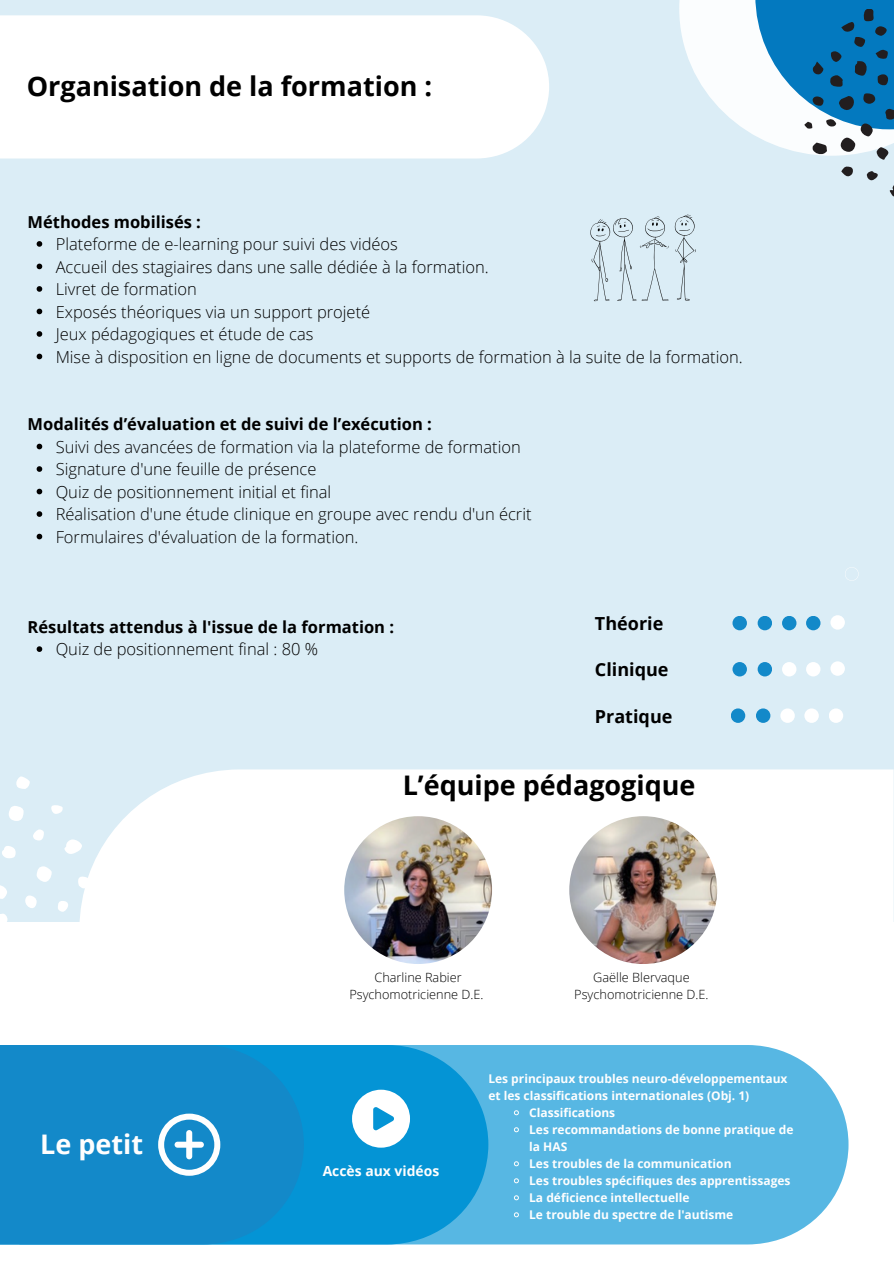
<style>
.page{position:relative;width:894px;height:1264px;background:#fff}
.page>*{position:absolute;margin:0;border:0;box-sizing:border-box;transform-origin:0 0}
.t1{font:700 27px "Open Sans";color:#000}
.t2{font:700 27px "Open Sans";color:#fefefe}
.t3{font:700 18px "Open Sans";color:#000}
.t4{font:300 16.5px "Open Sans";color:#000}
.t5{font:700 16.5px "Open Sans";color:#000}
.t6{font:700 13.95px "Open Sans";color:#fefefe}
.t7{font:300 12.75px/17.5px "Open Sans";color:#000;text-align:center}
.t8{font:700 12px/17px "Open Sans";color:#fefefe}
</style>
<div class="page">
<div style="left:0;top:0;width:893px;height:921px;background:#dbedf6"></div>
<div style="left:80px;top:769px;width:813px;height:195px;background:#fff"></div>
<svg style="left:679px;top:0;width:214px;height:156px;fill:#fbfdfe"></svg>
<svg style="left:755px;top:0;width:138px;height:129px;background:#4da0d1"></svg>
<svg style="left:838px;top:96px;width:17px;height:15px"></svg>
<div style="left:840px;top:137px;width:15px;height:15px;background:#221e1f;border-radius:50%"></div>
<svg style="left:889px;top:187px;width:4px;height:9px"></svg>
<svg style="left:812px;top:142px;width:15px;height:13px"></svg>
<svg style="left:860px;top:123px;width:12px;height:13px"></svg>
<svg style="left:862px;top:93px;width:12px;height:11px"></svg>
<svg style="left:876px;top:147px;width:12px;height:13px"></svg>
<svg style="left:885px;top:108px;width:8px;height:12px"></svg>
<svg style="left:812px;top:61px;width:12px;height:14px"></svg>
<svg style="left:841px;top:166px;width:11px;height:11px"></svg>
<svg style="left:830px;top:9px;width:58px;height:78px;background:#0867a0"></svg>
<svg style="left:812px;top:96px;width:11px;height:10px"></svg>
<svg style="left:866px;top:171px;width:12px;height:9px"></svg>
<svg style="left:825px;top:118px;width:11px;height:9px"></svg>
<svg style="left:804px;top:122px;width:8px;height:7px"></svg>
<svg style="left:9px;top:806px;width:15px;height:15px"></svg>
<svg style="left:64px;top:839px;width:18px;height:15px"></svg>
<svg style="left:36px;top:866px;width:16px;height:16px"></svg>
<svg style="left:0;top:885px;width:7px;height:14px"></svg>
<svg style="left:2px;top:846px;width:14px;height:12px"></svg>
<svg style="left:0;top:914px;width:7px;height:7px"></svg>
<svg style="left:16px;top:776px;width:14px;height:13px"></svg>
<svg style="left:25px;top:895px;width:12px;height:13px"></svg>
<svg style="left:78px;top:876px;width:11px;height:12px"></svg>
<svg style="left:33px;top:829px;width:11px;height:11px"></svg>
<svg style="left:58px;top:901px;width:10px;height:10px"></svg>
<svg style="left:51px;top:805px;width:12px;height:9px"></svg>
<div style="left:0;top:15px;width:549px;height:143px;background:#fff"></div>
<svg style="left:845px;top:567px;width:13px;height:14px"></svg>
<div style="left:755px;top:708px;width:15px;height:15px;background:#1389c9;border-radius:50%"></div>
<div style="left:730px;top:708px;width:15px;height:15px;background:#1389c9;border-radius:50%"></div>
<div style="left:780px;top:708px;width:14px;height:15px;background:#fff;border-radius:50%"></div>
<div style="left:804px;top:708px;width:14px;height:15px;background:#fff;border-radius:50%"></div>
<div style="left:828px;top:708px;width:15px;height:15px;background:#fff;border-radius:50%"></div>
<div style="left:757px;top:616px;width:14px;height:14px;background:#1389c9;border-radius:50%"></div>
<div style="left:732px;top:616px;width:14px;height:14px;background:#1389c9;border-radius:50%"></div>
<div style="left:781px;top:616px;width:15px;height:14px;background:#1389c9;border-radius:50%"></div>
<div style="left:805px;top:616px;width:15px;height:14px;background:#1389c9;border-radius:50%"></div>
<div style="left:830px;top:615px;width:14px;height:14px;background:#fff;border-radius:50%"></div>
<div style="left:757px;top:662px;width:14px;height:14px;background:#1389c9;border-radius:50%"></div>
<div style="left:732px;top:662px;width:14px;height:14px;background:#1389c9;border-radius:50%"></div>
<div style="left:781px;top:662px;width:15px;height:14px;background:#fff;border-radius:50%"></div>
<div style="left:805px;top:662px;width:15px;height:14px;background:#fff;border-radius:50%"></div>
<div style="left:830px;top:661px;width:14px;height:14px;background:#fff;border-radius:50%"></div>
<svg style="left:37px;top:241px;width:5px;height:6px"></svg>
<svg style="left:37px;top:263px;width:5px;height:6px"></svg>
<svg style="left:37px;top:286px;width:5px;height:6px"></svg>
<svg style="left:37px;top:308px;width:5px;height:6px"></svg>
<svg style="left:37px;top:331px;width:5px;height:6px"></svg>
<svg style="left:37px;top:353px;width:5px;height:6px"></svg>
<svg style="left:37px;top:443px;width:5px;height:6px"></svg>
<svg style="left:37px;top:466px;width:5px;height:6px"></svg>
<svg style="left:37px;top:488px;width:5px;height:6px"></svg>
<svg style="left:37px;top:511px;width:5px;height:6px"></svg>
<svg style="left:37px;top:533px;width:5px;height:6px"></svg>
<svg style="left:37px;top:646px;width:5px;height:6px"></svg>
<img style="left:344px;top:816px;width:148px;height:148px;border-radius:50%">
<img style="left:569px;top:816px;width:148px;height:148px;border-radius:50%">
<div style="left:488px;top:1045px;width:360px;height:199px;background:#57b7e3"></div>
<svg style="left:513px;top:1109px;width:6px;height:6px"></svg>
<svg style="left:513px;top:1126px;width:6px;height:6px"></svg>
<svg style="left:513px;top:1160px;width:6px;height:6px"></svg>
<svg style="left:513px;top:1177px;width:6px;height:6px"></svg>
<svg style="left:513px;top:1194px;width:6px;height:6px"></svg>
<svg style="left:513px;top:1211px;width:6px;height:6px"></svg>
<div style="left:0;top:1044px;width:488px;height:200px;background:#0494d5"></div>
<div style="left:0;top:1044px;width:304px;height:200px;background:#1389c9"></div>
<svg style="left:352px;top:1089px;width:58px;height:58px"></svg>
<svg style="left:158px;top:1113px;width:62px;height:62px"></svg>
<svg style="left:590px;top:214px;width:105px;height:87px"></svg>
<h1 class="t1" style="left:27px;top:68px;width:407px">Organisation de la formation :</h1>
<p class="t5" style="left:28px;top:210px;width:175px">Méthodes mobilisés :</p>
<p class="t4" style="left:56px;top:232px;width:344px">Plateforme de e-learning pour suivi des vidéos</p>
<p class="t4" style="left:56px;top:255px;width:434px">Accueil des stagiaires dans une salle dédiée à la formation.</p>
<p class="t4" style="left:56px;top:277px;width:143px">Livret de formation</p>
<h3 class="t4" style="left:56px;top:300px;width:316px">Exposés théoriques via un support projeté</h3>
<p class="t4" style="left:56px;top:322px;width:259px">Jeux pédagogiques et étude de cas</p>
<p class="t4" style="left:56px;top:345px;width:688px">Mise à disposition en ligne de documents et supports de formation à la suite de la formation.</p>
<p class="t5" style="left:28px;top:412px;width:406px">Modalités d’évaluation et de suivi de l’exécution :</p>
<p class="t4" style="left:56px;top:435px;width:466px">Suivi des avancées de formation via la plateforme de formation</p>
<p class="t4" style="left:56px;top:457px;width:262px">Signature d'une feuille de présence</p>
<h3 class="t4" style="left:56px;top:480px;width:277px">Quiz de positionnement initial et final</h3>
<p class="t4" style="left:56px;top:502px;width:477px">Réalisation d'une étude clinique en groupe avec rendu d'un écrit</p>
<h4 class="t4" style="left:56px;top:525px;width:304px">Formulaires d'évaluation de la formation.</h4>
<p class="t5" style="left:28px;top:615px;width:368px">Résultats attendus à l'issue de la formation :</p>
<h3 class="t4" style="left:56px;top:637px;width:264px">Quiz de positionnement final : 80 %</h3>
<h3 class="t3" style="left:594px;top:610px;width:70px">Théorie</h3>
<p class="t3" style="left:594px;top:657px;width:75px">Clinique</p>
<p class="t3" style="left:594px;top:703px;width:79px">Pratique</p>
<h3 class="t1" style="left:402px;top:766px;width:294px">L’équipe pédagogique</h3>
<p class="t2" style="left:40px;top:1125px;width:104px">Le petit</p>
<h1 class="t7" style="left:349px;top:968px;width:135px">Charline Rabier<br>Psychomotricienne D.E.</h1>
<h6 class="t7" style="left:574px;top:968px;width:136px;line-height:17px">Gaëlle Blervaque<br>Psychomotricienne D.E.</h6>
<p class="t6" style="left:322px;top:1161px;width:118px">Accès aux vidéos</p>
<h6 class="t8" style="left:488px;top:1069px;width:300px">Les principaux troubles neuro-développementaux et les classifications internationales (Obj. 1)</h6>
<p class="t8" style="left:529px;top:1103px;width:88px">Classifications</p>
<p class="t8" style="left:529px;top:1120px;width:266px">Les recommandations de bonne pratique de la HAS</p>
<h1 class="t8" style="left:529px;top:1154px;width:204px">Les troubles de la communication</h1>
<h5 class="t8" style="left:529px;top:1171px;width:263px">Les troubles spécifiques des apprentissages</h5>
<p class="t8" style="left:529px;top:1188px;width:162px">La déficience intellectuelle</p>
<p class="t8" style="left:529px;top:1205px;width:206px">Le trouble du spectre de l'autisme</p>
</div>
